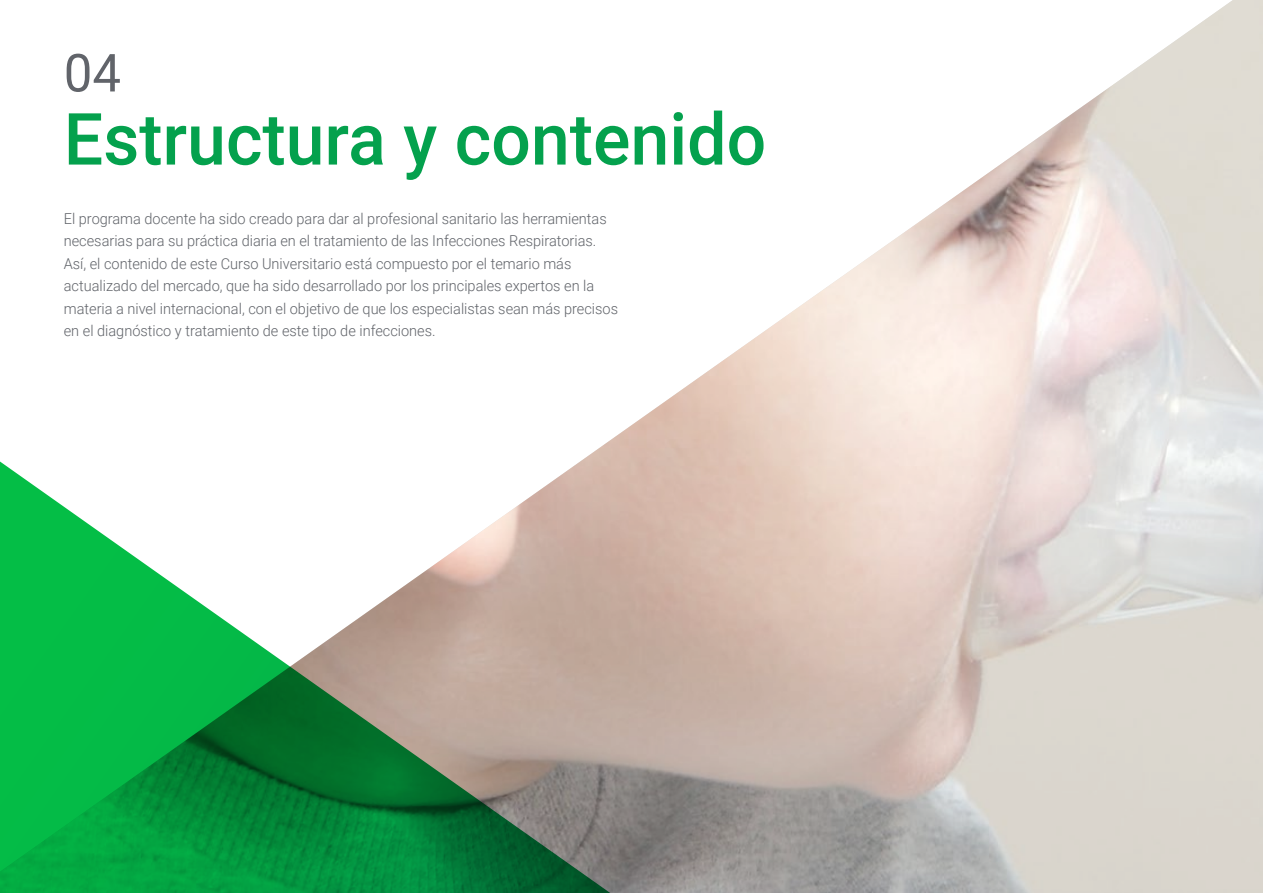
<style>
.page{position:relative;width:1263px;height:893px;background:#fff}
.page>*{position:absolute;margin:0;border:0;box-sizing:border-box;transform-origin:0 0}
.t1{font:500 72px "Roboto";color:#04a14d}
.t2{font:52.5px "Roboto";color:#61646a}
.t3{font:300 15px/22.5px "Roboto";color:#61646a}
</style>
<div class="page">
<img style="left:602px;top:0;width:661px;height:893px">
<svg style="left:0;top:446px;width:640px;height:447px"></svg>
<h2 class="t2" style="left:64px;top:36px;width:59px">04</h2>
<h1 class="t1" style="left:64px;top:89px;width:704px">Estructura y contenido</h1>
<p class="t3" style="left:64px;top:207px;width:556px">El programa docente ha sido creado para dar al profesional sanitario las herramientas necesarias para su práctica diaria en el tratamiento de las Infecciones Respiratorias.<br>Así, el contenido de este Curso Universitario está compuesto por el temario más actualizado del mercado, que ha sido desarrollado por los principales expertos en la materia a nivel internacional, con el objetivo de que los especialistas sean más precisos en el diagnóstico y tratamiento de este tipo de infecciones.</p>
</div>
